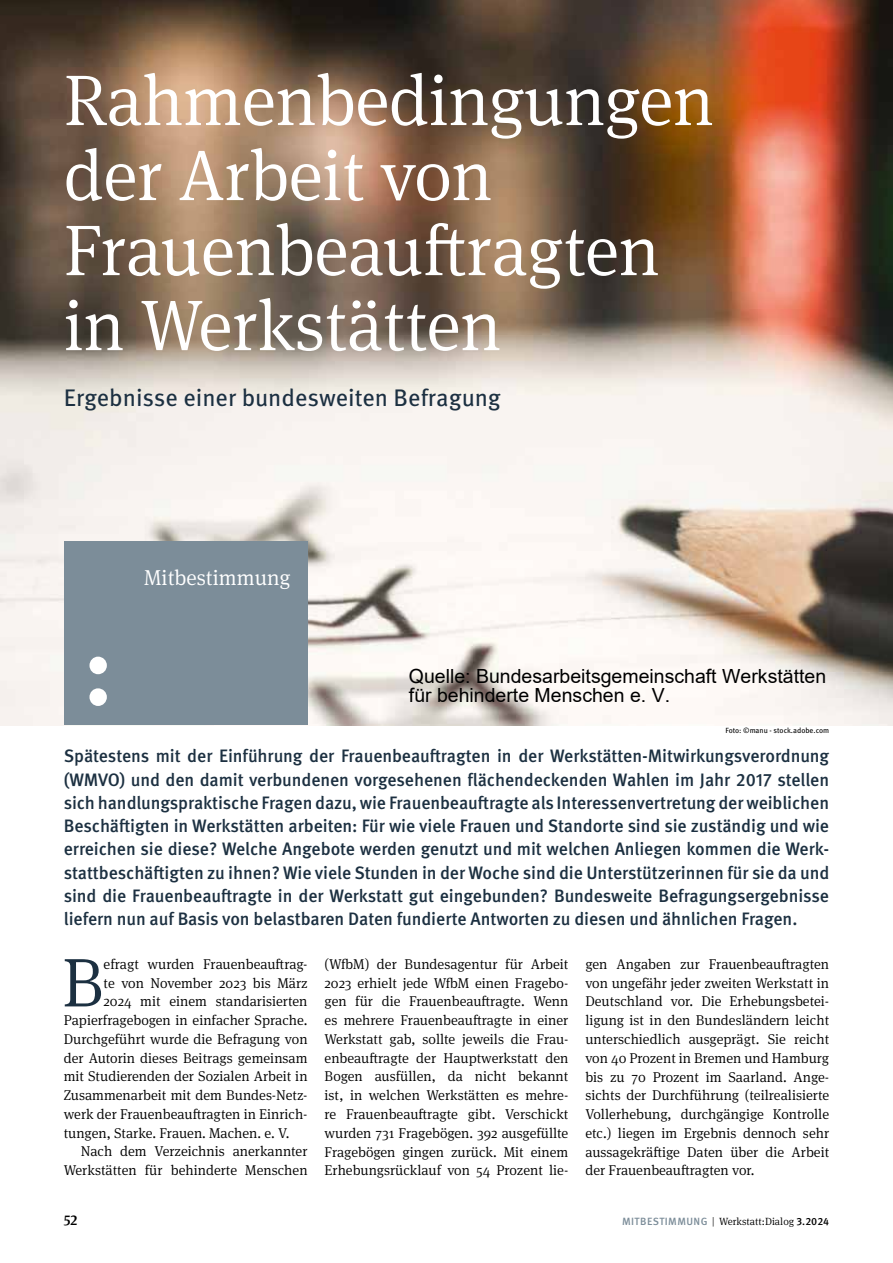
<style>
.page{position:relative;width:893px;height:1263px;background:#fff}
.page>*{position:absolute;margin:0;border:0;box-sizing:border-box;transform-origin:0 0}
.t1{font:300 72px/75px "Meta Serif OT";letter-spacing:-.005em;color:#fff}
.t2{font:300 69.15px "Meta Serif OT";color:#1c3041}
.t3{font:24px "Meta OT";color:#1c3041}
.t4{font:300 21.6px "Meta Serif OT";color:#fff}
.t5{font:19.5px/19.5px "Arial";color:#000}
.t6{font:500 18px/23.2px "Meta OT";letter-spacing:-.005em;color:#1c3041;text-align:justify}
.t7{font:300 14.25px/18.8px "Meta Serif OT";color:#000;text-align:justify}
.t8{font:500 14.25px "Meta Serif OT";color:#000}
.t9{font:300 10.5px "Meta Serif OT";color:#000}
.t10{font:7.5px "Meta OT";color:#000}
.s1{font-family:"Meta OT";font-weight:500;color:#7c8d99}
.s2{font-family:"Meta OT";font-weight:500}
</style>
<div class="page">
<img style="left:0;top:0;width:893px;height:725px">
<div style="left:64px;top:542px;width:244px;height:183px;background:#7c8d99"></div>
<svg style="left:89px;top:657px;width:18px;height:49px"></svg>
<h1 class="t1" style="left:64px;top:63px;width:652px">Rahmenbedingungen der Arbeit von<br>Frauenbeauftragten in Werkstätten</h1>
<h3 class="t3" style="left:64px;top:383px;width:439px">Ergebnisse einer bundesweiten Befragung</h3>
<h3 class="t4" style="left:144px;top:564px;width:148px">Mitbestimmung</h3>
<h3 class="t5" style="left:409px;top:666px;width:419px">Quelle: Bundesarbeitsgemeinschaft Werkstätten für behinderte Menschen e. V.</h3>
<p class="t10" style="left:725px;top:726px;width:105px">Foto: ©manu - stock.adobe.com</p>
<p class="t6" style="left:64px;top:745px;width:767px">Spätestens mit der Einführung der Frauenbeauftragten in der Werkstätten-Mitwirkungsverordnung (WMVO) und den damit verbundenen vorgesehenen flächendeckenden Wahlen im Jahr 2017 stellen sich handlungspraktische Fragen dazu, wie Frauenbeauftragte als Interessenvertretung der weiblichen Beschäftigten in Werkstätten arbeiten: Für wie viele Frauen und Standorte sind sie zuständig und wie erreichen sie diese? Welche Angebote werden genutzt und mit welchen Anliegen kommen die Werk&shy;stattbeschäftigten zu ihnen? Wie viele Stunden in der Woche sind die Unterstützerinnen für sie da und sind die Frauenbeauftragte in der Werkstatt gut eingebunden? Bundesweite Befragungsergebnisse liefern nun auf Basis von belastbaren Daten fundierte Antworten zu diesen und ähnlichen Fragen.</p>
<h2 class="t2" style="left:62px;top:939px;width:43px">B</h2>
<p class="t7" style="left:104px;top:954px;width:205px">efragt wurden Frauenbeauftrag-</p>
<p class="t7" style="left:104px;top:973px;width:205px">te von November 2023 bis März</p>
<p class="t7" style="left:104px;top:992px;width:205px">2024 mit einem standarisierten</p>
<p class="t7" style="left:64px;top:1011px;width:245px">Papierfragebogen in einfacher Sprache.</p>
<p class="t7" style="left:64px;top:1030px;width:245px">Durchgeführt wurde die Befragung von</p>
<p class="t7" style="left:64px;top:1048px;width:245px">der Autorin dieses Beitrags gemeinsam</p>
<p class="t7" style="left:64px;top:1067px;width:245px">mit Studierenden der Sozialen Arbeit in</p>
<p class="t7" style="left:64px;top:1086px;width:245px">Zusammenarbeit mit dem Bundes-Netz-</p>
<p class="t7" style="left:64px;top:1105px;width:245px">werk der Frauenbeauftragten in Einrich-</p>
<p class="t7" style="left:64px;top:1123px;width:227px">tungen, Starke. Frauen. Machen. e. V.</p>
<p class="t7" style="left:81px;top:1142px;width:228px">Nach dem Verzeichnis anerkannter</p>
<p class="t7" style="left:64px;top:1161px;width:245px">Werkstätten für behinderte Menschen</p>
<p class="t7" style="left:325px;top:955px;width:245px">(WfbM) der Bundesagentur für Arbeit 2023 erhielt jede WfbM einen Fragebo&shy;gen für die Frauenbeauftragte. Wenn es mehrere Frauenbeauftragte in einer Werkstatt gab, sollte jeweils die Frau&shy;enbeauftragte der Hauptwerkstatt den Bogen ausfüllen, da nicht bekannt ist, in welchen Werkstätten es mehre&shy;re Frauenbeauftragte gibt. Verschickt wurden 731 Fragebögen. 392 ausgefüllte Fragebögen gingen zurück. Mit einem Erhebungsrücklauf von 54 Prozent lie-</p>
<p class="t7" style="left:585px;top:955px;width:245px">gen Angaben zur Frauenbeauftragten von ungefähr jeder zweiten Werkstatt in Deutschland vor. Die Erhebungsbetei&shy;ligung ist in den Bundesländern leicht unterschiedlich ausgeprägt. Sie reicht von 40 Prozent in Bremen und Hamburg bis zu 70 Prozent im Saarland. Ange&shy;sichts der Durchführung (teilrealisierte Vollerhebung, durchgängige Kontrolle etc.) liegen im Ergebnis dennoch sehr aussagekräftige Daten über die Arbeit der Frauenbeauftragten vor.</p>
<p class="t8" style="left:64px;top:1211px;width:15px">52</p>
<p class="t9" style="left:622px;top:1215px;width:209px"><span class="s1">MITBESTIMMUNG</span> | Werkstatt:Dialog <span class="s2">3.2024</span></p>
</div>
